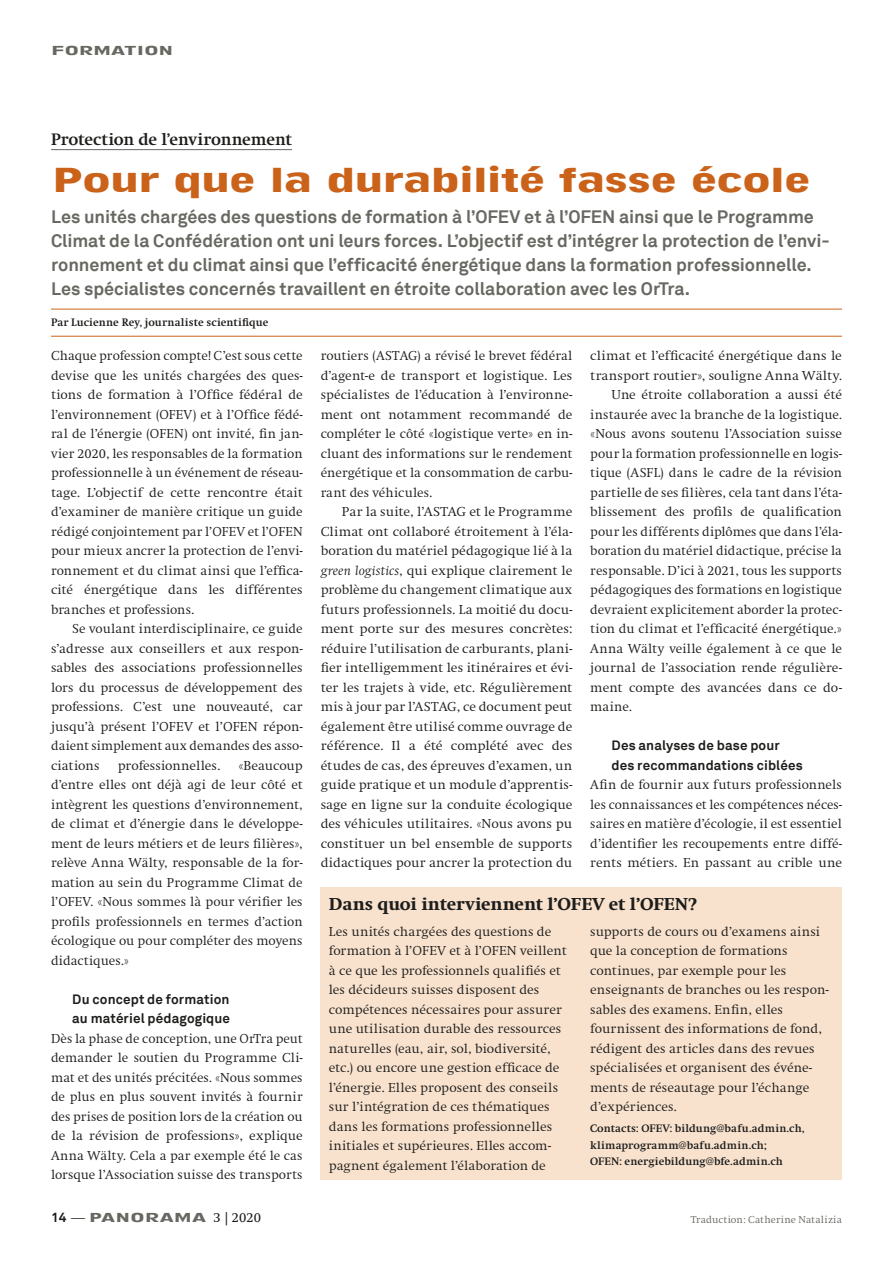
<style>
.page{position:relative;width:893px;height:1263px;background:#fff}
.page>*{position:absolute;margin:0;border:0;box-sizing:border-box;transform-origin:0 0}
.t1{font:36px "Rundfunk Grotesk Com";letter-spacing:-.035em;color:#cb621a;scale:1.35 1}
.t2{font:700 18px/24px "Akkurat";letter-spacing:-.005em;color:#686862}
.t3{font:800 18px "Swift";color:#1d1d1b}
.t4{font:700 17.25px "Swift";color:#1d1d1b}
.t5{font:300 13.5px/19.5px "Swift";letter-spacing:.005em;color:#1d1d1b;text-align:justify}
.t6{font:700 13.5px/19.5px "Akkurat";letter-spacing:.01em;color:#1d1d1b}
.t7{font:13.5px "Rundfunk Grotesk Com";letter-spacing:-.01em;color:#686862;scale:1.5 1}
.t8{font:700 11.25px/16.5px "Swift";letter-spacing:.02em;color:#1d1d1b}
.t9{font:300 10.5px "Swift";letter-spacing:.01em;color:#686862}
.s1{font-style:italic}
.s2{font-family:"Akkurat";font-weight:700;color:#1d1d1b}
.s3{font-family:"Swift";font-weight:300;color:#1d1d1b}
.s4{font-family:"Swift Com";color:#1d1d1b}
</style>
<div class="page">
<hr style="left:51px;top:149px;width:241px;height:1px;background:#686862">
<hr style="left:51px;top:309px;width:791px;height:1px;background:#cb621a">
<hr style="left:51px;top:336px;width:791px;height:1px;background:#cb621a">
<div style="left:320px;top:887px;width:522px;height:292px;background:#f8e2ce"></div>
<p class="t7" style="left:51px;top:43px;width:83px">FORMATION</p>
<p class="t4" style="left:51px;top:130px;width:243px">Protection de l’environnement</p>
<h1 class="t1" style="left:51px;top:160px;width:564px">Pour que la durabilité fasse école</h1>
<p class="t2" style="left:51px;top:204px;width:780px">Les unités chargées des questions de formation à l’OFEV et à l’OFEN ainsi que le Programme Climat de la Confédération ont uni leurs forces. L’objectif est d’intégrer la protection de l’envi&shy;ronnement et du climat ainsi que l’efficacité énergétique dans la formation professionnelle.<br>Les spécialistes concernés travaillent en étroite collaboration avec les OrTra.</p>
<p class="t8" style="left:51px;top:314px;width:219px">Par Lucienne Rey, journaliste scientifique</p>
<p class="t5" style="left:51px;top:346px;width:253px">Chaque profession compte! C’est sous cette devise que les unités chargées des ques&shy;tions de formation à l’Office fédéral de l’environnement (OFEV) et à l’Office fédé&shy;ral de l’énergie (OFEN) ont invité, fin jan&shy;vier 2020, les responsables de la formation professionnelle à un événement de réseau&shy;tage. L’objectif de cette rencontre était d’examiner de manière critique un guide rédigé conjointement par l’OFEV et l’OFEN pour mieux ancrer la protection de l’envi&shy;ronnement et du climat ainsi que l’effica&shy;cité énergétique dans les différentes branches et professions.</p>
<p class="t5" style="left:51px;top:619px;width:253px;text-indent:21px">Se voulant interdisciplinaire, ce guide s’adresse aux conseillers et aux respon&shy;sables des associations professionnelles lors du processus de développement des professions. C’est une nouveauté, car jusqu’à présent l’OFEV et l’OFEN répon&shy;daient simplement aux demandes des asso&shy;ciations</p>
<p class="t5" style="left:590px;top:346px;width:253px">climat et l’efficacité énergétique dans le</p>
<p class="t5" style="left:590px;top:366px;width:253px">transport routier», souligne Anna Wälty.</p>
<p class="t5" style="left:612px;top:385px;width:232px">Une étroite collaboration a aussi été</p>
<p class="t5" style="left:590px;top:405px;width:253px">instaurée avec la branche de la logistique.</p>
<p class="t5" style="left:590px;top:424px;width:253px">«Nous avons soutenu l’Association suisse</p>
<p class="t5" style="left:590px;top:444px;width:253px">pour la formation professionnelle en logis-</p>
<p class="t5" style="left:590px;top:463px;width:253px">tique (ASFL) dans le cadre de la révision</p>
<p class="t5" style="left:590px;top:483px;width:253px">partielle de ses filières, cela tant dans l’éta-</p>
<p class="t5" style="left:590px;top:502px;width:253px">blissement des profils de qualification</p>
<p class="t5" style="left:590px;top:522px;width:253px">pour les différents diplômes que dans l’éla-</p>
<p class="t5" style="left:590px;top:541px;width:253px">boration du matériel didactique, précise la</p>
<p class="t5" style="left:590px;top:561px;width:253px">responsable. D’ici à 2021, tous les supports</p>
<p class="t5" style="left:590px;top:580px;width:253px">pédagogiques des formations en logistique</p>
<p class="t5" style="left:590px;top:600px;width:253px">devraient explicitement aborder la protec-</p>
<p class="t5" style="left:590px;top:619px;width:253px">tion du climat et l’efficacité énergétique.»</p>
<p class="t5" style="left:590px;top:639px;width:253px">Anna Wälty veille également à ce que le</p>
<p class="t5" style="left:590px;top:658px;width:253px">journal de l’association rende régulière-</p>
<p class="t5" style="left:590px;top:678px;width:253px">ment compte des avancées dans ce do-</p>
<p class="t5" style="left:590px;top:697px;width:43px">maine.</p>
<p class="t6" style="left:612px;top:736px;width:193px">Des analyses de base pour des recommandations ciblées</p>
<p class="t5" style="left:590px;top:775px;width:253px">Afin de fournir aux futurs professionnels les connaissances et les compétences néces&shy;saires en matière d’écologie, il est essentiel d’identifier les recoupements entre diffé&shy;rents métiers. En passant au crible une</p>
<h2 class="t3" style="left:329px;top:894px;width:369px">Dans quoi interviennent l’OFEV et l’OFEN?</h2>
<p class="t5" style="left:329px;top:922px;width:239px;text-align:left">Les unités chargées des questions de formation à l’OFEV et à l’OFEN veillent à ce que les professionnels qualifiés et les décideurs suisses disposent des compétences nécessaires pour assurer une utilisation durable des ressources naturelles (eau, air, sol, biodiversité, etc.) ou encore une gestion efficace de l’énergie. Elles proposent des conseils sur l’intégration de ces thématiques dans les formations professionnelles initiales et supérieures. Elles accom&shy;pagnent également l’élaboration de</p>
<p class="t5" style="left:590px;top:922px;width:240px;text-align:left">supports de cours ou d’examens ainsi que la conception de formations continues, par exemple pour les enseignants de branches ou les respon&shy;sables des examens. Enfin, elles fournissent des informations de fond, rédigent des articles dans des revues spécialisées et organisent des événe&shy;ments de réseautage pour l’échange d’expériences.</p>
<p class="t5" style="left:321px;top:346px;width:253px">routiers (ASTAG) a révisé le brevet fédéral d’agent-e de transport et logistique. Les spécialistes de l’éducation à l’environne&shy;ment ont notamment recommandé de compléter le côté «logistique verte» en in&shy;cluant des informations sur le rendement énergétique et la consommation de carbu&shy;rant des véhicules.</p>
<p class="t5" style="left:321px;top:502px;width:253px;text-indent:21px">Par la suite, l’ASTAG et le Programme Climat ont collaboré étroitement à l’éla&shy;boration du matériel pédagogique lié à la <span class="s1">green logistics</span>, qui explique clairement le problème du changement climatique aux futurs professionnels. La moitié du docu&shy;ment porte sur des mesures concrètes: réduire l’utilisation de carburants, plani&shy;fier intelligemment les itinéraires et évi&shy;ter les trajets à vide, etc. Régulièrement mis à jour par l’ASTAG, ce document peut également être utilisé comme ouvrage de référence. Il a été complété avec des études de cas, des épreuves d’examen, un guide pratique et un module d’apprentis&shy;sage en ligne sur la conduite écologique des véhicules utilitaires. «Nous avons pu constituer un bel ensemble de supports didactiques pour ancrer la protection du</p>
<p class="t5" style="left:118px;top:756px;width:104px">professionnelles.</p>
<p class="t5" style="left:51px;top:756px;width:253px;text-indent:187px">«Beaucoup d’entre elles ont déjà agi de leur côté et intègrent les questions d’environnement, de climat et d’énergie dans le développe&shy;ment de leurs métiers et de leurs filières», relève Anna Wälty, responsable de la for&shy;mation au sein du Programme Climat de l’OFEV. «Nous sommes là pour vérifier les profils professionnels en termes d’action écologique ou pour compléter des moyens didactiques.»</p>
<p class="t6" style="left:72px;top:989px;width:159px">Du concept de formation au matériel pédagogique</p>
<p class="t5" style="left:51px;top:1029px;width:253px">Dès la phase de conception, une OrTra peut demander le soutien du Programme Cli&shy;mat et des unités précitées. «Nous sommes de plus en plus souvent invités à fournir des prises de position lors de la création ou de la révision de professions», explique Anna Wälty. Cela a par exemple été le cas lorsque l’Association suisse des transports</p>
<p class="t8" style="left:590px;top:1120px;width:216px">Contacts: OFEV: bildung@bafu.admin.ch, klimaprogramm@bafu.admin.ch;<br>OFEN: energiebildung@bfe.admin.ch</p>
<p class="t7" style="left:51px;top:1210px;width:141px"><span class="s2">14</span> <span class="s3">—</span> PANORAMA <span class="s4">3 |2020</span></p>
<p class="t9" style="left:691px;top:1214px;width:153px">Traduction: Catherine Natalizia</p>
</div>
